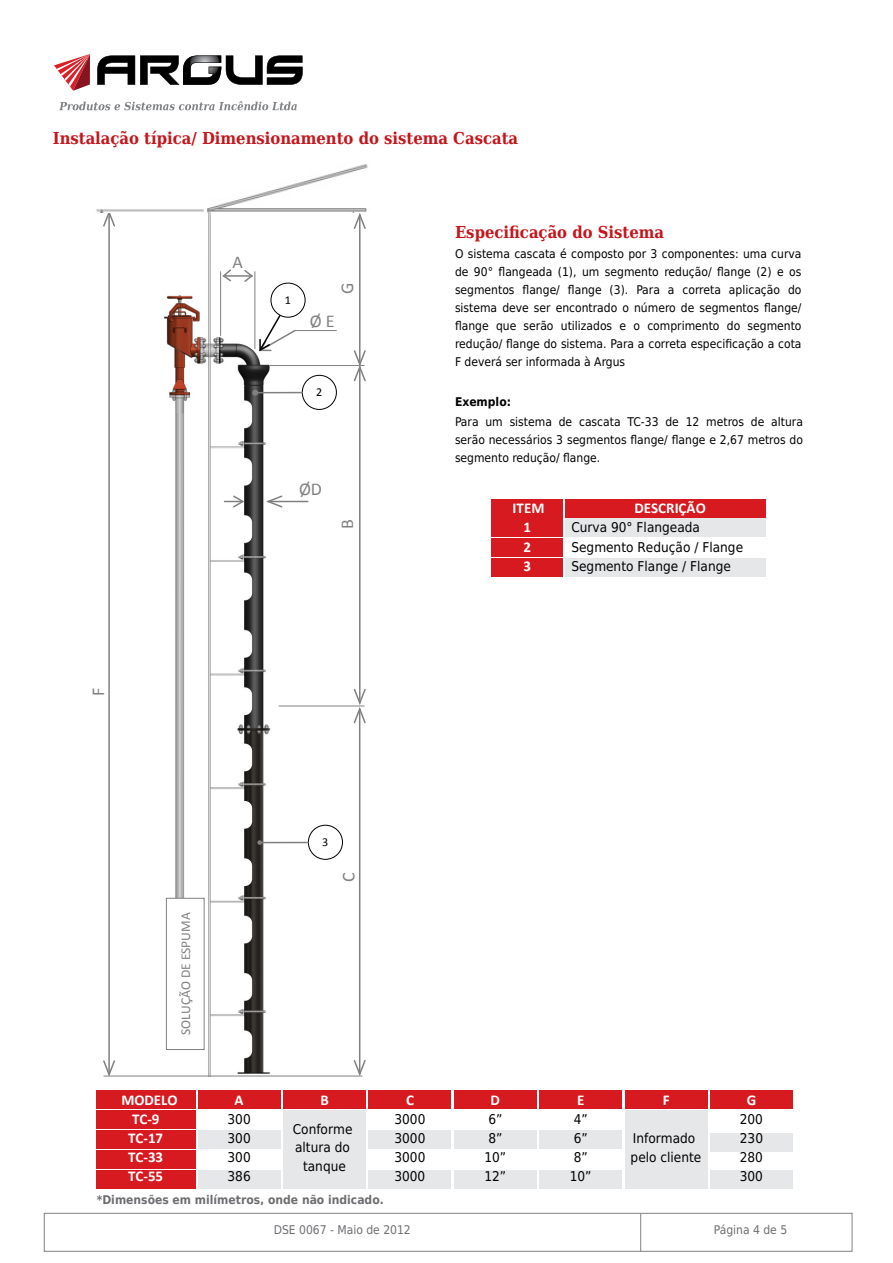
<style>
.page{position:relative;width:893px;height:1263px;background:#fff}
.page>*{position:absolute;margin:0;border:0;box-sizing:border-box;transform-origin:0 0}
.t1{font:18px "Calibri";color:#818181}
.t2{font:700 16.5px "DejaVu Serif Condensed";color:#c4161c}
.t3{font:700 15px "Calibri";color:#fff}
.t4{font:13.5px/18.3px "DejaVu Sans Condensed";color:#000}
.t5{font:13.5px "Calibri";color:#818181}
.t6{font:12.15px "Calibri";color:#010101}
.t7{font:12px/18px "DejaVu Sans Condensed";color:#000;text-align:justify}
.t8{font:700 12px "DejaVu Sans Condensed";color:#6d6e71}
.t9{font:12px "DejaVu Sans Condensed";color:#6d6e71}
.t10{font:700 12px "DejaVu Sans Condensed";color:#000}
</style>
<div class="page">
<div style="left:44px;top:1213px;width:808px;height:39px;border:1px solid #808285"></div>
<hr style="left:640px;top:1213px;width:1px;height:38px;background:#808285">
<svg style="left:54px;top:54px;width:36px;height:37px"></svg>
<svg style="left:97px;top:55px;width:206px;height:30px"></svg>
<svg style="left:59px;top:101px;width:238px;height:9px"></svg>
<img style="left:99px;top:212px;width:262px;height:864px">
<hr style="left:220px;top:272px;width:1px;height:63px;background:#808080">
<hr style="left:255px;top:272px;width:1px;height:77px;background:#808080">
<hr style="left:224px;top:275px;width:28px;height:2px;background:#808080">
<svg style="left:243px;top:269px;width:11px;height:14px"></svg>
<svg style="left:221px;top:268px;width:12px;height:15px"></svg>
<hr style="left:270px;top:365px;width:94px;height:1px;background:#808080">
<hr style="left:359px;top:367px;width:2px;height:336px;background:#808080">
<hr style="left:359px;top:215px;width:2px;height:149px;background:#808080">
<svg style="left:353px;top:349px;width:13px;height:33px"></svg>
<svg style="left:353px;top:212px;width:13px;height:18px"></svg>
<hr style="left:279px;top:706px;width:85px;height:1px;background:#808080">
<hr style="left:359px;top:709px;width:1px;height:365px;background:#808080">
<svg style="left:352px;top:1058px;width:14px;height:19px"></svg>
<svg style="left:352px;top:687px;width:14px;height:37px"></svg>
<hr style="left:268px;top:501px;width:40px;height:1px;background:#808080">
<svg style="left:264px;top:494px;width:20px;height:15px"></svg>
<svg style="left:225px;top:494px;width:21px;height:15px"></svg>
<hr style="left:295px;top:330px;width:41px;height:1px;background:#808080">
<svg style="left:258px;top:313px;width:39px;height:40px"></svg>
<div style="left:271px;top:283px;width:34px;height:34px;background:#fff;border-radius:50%"></div>
<div style="left:271px;top:283px;width:34px;height:34px;border:1px solid #010101;border-radius:50%"></div>
<div style="left:302px;top:375px;width:35px;height:35px;border:1px solid #010101;border-radius:50%"></div>
<hr style="left:255px;top:392px;width:47px;height:1px;background:#808080">
<svg style="left:252px;top:390px;width:6px;height:6px"></svg>
<div style="left:308px;top:825px;width:34px;height:34px;background:#fff;border-radius:50%"></div>
<div style="left:308px;top:825px;width:35px;height:34px;border:1px solid #010101;border-radius:50%"></div>
<hr style="left:261px;top:842px;width:47px;height:1px;background:#808080">
<div style="left:166px;top:898px;width:38px;height:151px;background:#fff"></div>
<div style="left:166px;top:898px;width:38px;height:152px;border:1px solid #808080"></div>
<hr style="left:104px;top:1076px;width:258px;height:1px;background:#808080">
<hr style="left:108px;top:212px;width:2px;height:862px;background:#808080">
<svg style="left:102px;top:212px;width:14px;height:16px"></svg>
<svg style="left:102px;top:1059px;width:14px;height:18px"></svg>
<svg style="left:257px;top:840px;width:5px;height:5px"></svg>
<img style="left:96px;top:164px;width:272px;height:48px">
<div style="left:491px;top:499px;width:72px;height:18px;background:#d71920"></div>
<div style="left:491px;top:519px;width:72px;height:18px;background:#d71920"></div>
<div style="left:491px;top:538px;width:72px;height:19px;background:#d71920"></div>
<div style="left:491px;top:558px;width:72px;height:19px;background:#d71920"></div>
<div style="left:565px;top:499px;width:201px;height:18px;background:#d71920"></div>
<div style="left:565px;top:518px;width:201px;height:19px;background:#e6e7e8"></div>
<div style="left:565px;top:559px;width:201px;height:18px;background:#e6e7e8"></div>
<div style="left:710px;top:1133px;width:83px;height:19px;background:#e6e7e8"></div>
<div style="left:96px;top:1090px;width:99px;height:19px;background:#d71920"></div>
<div style="left:198px;top:1090px;width:82px;height:19px;background:#d71920"></div>
<div style="left:283px;top:1090px;width:83px;height:19px;background:#d71920"></div>
<div style="left:369px;top:1090px;width:82px;height:19px;background:#d71920"></div>
<div style="left:454px;top:1090px;width:83px;height:19px;background:#d71920"></div>
<div style="left:539px;top:1090px;width:83px;height:19px;background:#d71920"></div>
<div style="left:625px;top:1090px;width:82px;height:19px;background:#d71920"></div>
<div style="left:198px;top:1130px;width:82px;height:19px;background:#e6e7e8"></div>
<div style="left:283px;top:1110px;width:83px;height:79px;background:#e6e7e8"></div>
<div style="left:369px;top:1130px;width:82px;height:19px;background:#e6e7e8"></div>
<div style="left:454px;top:1130px;width:83px;height:19px;background:#e6e7e8"></div>
<div style="left:539px;top:1130px;width:83px;height:19px;background:#e6e7e8"></div>
<div style="left:625px;top:1110px;width:82px;height:79px;background:#e6e7e8"></div>
<div style="left:198px;top:1170px;width:82px;height:19px;background:#e6e7e8"></div>
<div style="left:369px;top:1170px;width:82px;height:19px;background:#e6e7e8"></div>
<div style="left:454px;top:1170px;width:83px;height:19px;background:#e6e7e8"></div>
<div style="left:539px;top:1170px;width:83px;height:19px;background:#e6e7e8"></div>
<div style="left:710px;top:1090px;width:83px;height:19px;background:#d71920"></div>
<div style="left:710px;top:1170px;width:83px;height:19px;background:#e6e7e8"></div>
<div style="left:96px;top:1110px;width:99px;height:19px;background:#d71920"></div>
<div style="left:96px;top:1130px;width:99px;height:19px;background:#d71920"></div>
<div style="left:96px;top:1150px;width:99px;height:19px;background:#d71920"></div>
<div style="left:96px;top:1170px;width:99px;height:19px;background:#d71920"></div>
<h2 class="t2" style="left:53px;top:124px;width:467px">Instalação típica/ Dimensionamento do sistema Cascata</h2>
<h1 class="t1" style="left:87px;top:696px;width:10px;rotate:-90deg">F</h1>
<h1 class="t1" style="left:232px;top:251px;width:12px">A</h1>
<p class="t6" style="left:285px;top:292px;width:8px">1</p>
<h1 class="t1" style="left:336px;top:294px;width:13px;rotate:-90deg">G</h1>
<h1 class="t1" style="left:310px;top:310px;width:26px">Ø E</h1>
<p class="t6" style="left:316px;top:384px;width:8px">2</p>
<h1 class="t1" style="left:299px;top:478px;width:25px">ØD</h1>
<h1 class="t1" style="left:336px;top:529px;width:11px;rotate:-90deg">B</h1>
<h2 class="t2" style="left:455px;top:218px;width:211px">Especificação do Sistema</h2>
<p class="t7" style="left:455px;top:245px;width:348px">O sistema cascata é composto por 3 componentes: uma curva de 90° flangeada (1), um segmento redução/ flange (2) e os segmentos flange/ flange (3). Para a correta aplicação do sistema deve ser encontrado o número de segmentos flange/ flange que serão utilizados e o comprimento do segmento redução/ flange do sistema. Para a correta especificação a cota F deverá ser informada à Argus</p>
<p class="t10" style="left:455px;top:392px;width:58px">Exemplo:</p>
<p class="t7" style="left:455px;top:413px;width:349px">Para um sistema de cascata TC-33 de 12 metros de altura serão necessários 3 segmentos flange/ flange e 2,67 metros do segmento redução/ flange.</p>
<p class="t3" style="left:513px;top:499px;width:33px">ITEM</p>
<p class="t3" style="left:634px;top:499px;width:73px">DESCRIÇÃO</p>
<p class="t3" style="left:523px;top:518px;width:9px">1</p>
<p class="t4" style="left:571px;top:518px;width:130px">Curva 90° Flangeada</p>
<p class="t3" style="left:523px;top:537px;width:9px">2</p>
<p class="t4" style="left:571px;top:537px;width:173px">Segmento Redução / Flange</p>
<p class="t3" style="left:523px;top:556px;width:9px">3</p>
<p class="t4" style="left:571px;top:556px;width:161px">Segmento Flange / Flange</p>
<p class="t5" style="left:177px;top:1035px;width:124px;rotate:-90deg">SOLUÇÃO DE ESPUMA</p>
<p class="t6" style="left:322px;top:834px;width:8px">3</p>
<h1 class="t1" style="left:337px;top:882px;width:11px;rotate:-90deg">C</h1>
<p class="t3" style="left:121px;top:1091px;width:58px">MODELO</p>
<p class="t3" style="left:235px;top:1091px;width:11px">A</p>
<p class="t3" style="left:320px;top:1091px;width:10px">B</p>
<p class="t3" style="left:406px;top:1091px;width:9px">C</p>
<p class="t3" style="left:491px;top:1091px;width:11px">D</p>
<p class="t3" style="left:577px;top:1091px;width:9px">E</p>
<p class="t3" style="left:663px;top:1091px;width:8px">F</p>
<p class="t3" style="left:747px;top:1091px;width:11px">G</p>
<p class="t3" style="left:132px;top:1110px;width:29px">TC-9</p>
<p class="t4" style="left:228px;top:1110px;width:25px">300</p>
<p class="t4" style="left:394px;top:1110px;width:32px">3000</p>
<p class="t4" style="left:488px;top:1110px;width:16px">6”</p>
<p class="t4" style="left:574px;top:1110px;width:16px">4”</p>
<p class="t3" style="left:128px;top:1129px;width:37px">TC-17</p>
<p class="t4" style="left:228px;top:1129px;width:25px">300</p>
<p class="t4" style="left:394px;top:1129px;width:32px">3000</p>
<p class="t4" style="left:488px;top:1129px;width:16px">8”</p>
<p class="t4" style="left:574px;top:1129px;width:16px">6”</p>
<p class="t4" style="left:740px;top:1129px;width:25px">230</p>
<p class="t3" style="left:128px;top:1148px;width:37px">TC-33</p>
<p class="t4" style="left:228px;top:1148px;width:25px">300</p>
<p class="t4" style="left:394px;top:1148px;width:32px">3000</p>
<p class="t4" style="left:484px;top:1148px;width:23px">10”</p>
<p class="t4" style="left:574px;top:1148px;width:16px">8”</p>
<p class="t3" style="left:128px;top:1167px;width:37px">TC-55</p>
<p class="t4" style="left:228px;top:1167px;width:25px">386</p>
<p class="t4" style="left:740px;top:1110px;width:25px">200</p>
<p class="t4" style="left:740px;top:1147px;width:25px;line-height:19px">280<br>300</p>
<p class="t4" style="left:293px;top:1120px;width:61px;text-align:center">Conforme altura do tanque</p>
<p class="t4" style="left:631px;top:1129px;width:72px">Informado pelo cliente</p>
<p class="t4" style="left:394px;top:1167px;width:32px">3000</p>
<p class="t4" style="left:484px;top:1167px;width:23px">12”</p>
<p class="t4" style="left:570px;top:1167px;width:23px">10”</p>
<p class="t8" style="left:97px;top:1190px;width:289px">*Dimensões em milímetros, onde não indicado.</p>
<p class="t9" style="left:274px;top:1220px;width:138px">DSE 0067 - Maio de 2012</p>
<p class="t9" style="left:714px;top:1220px;width:75px">Página 4 de 5</p>
</div>
